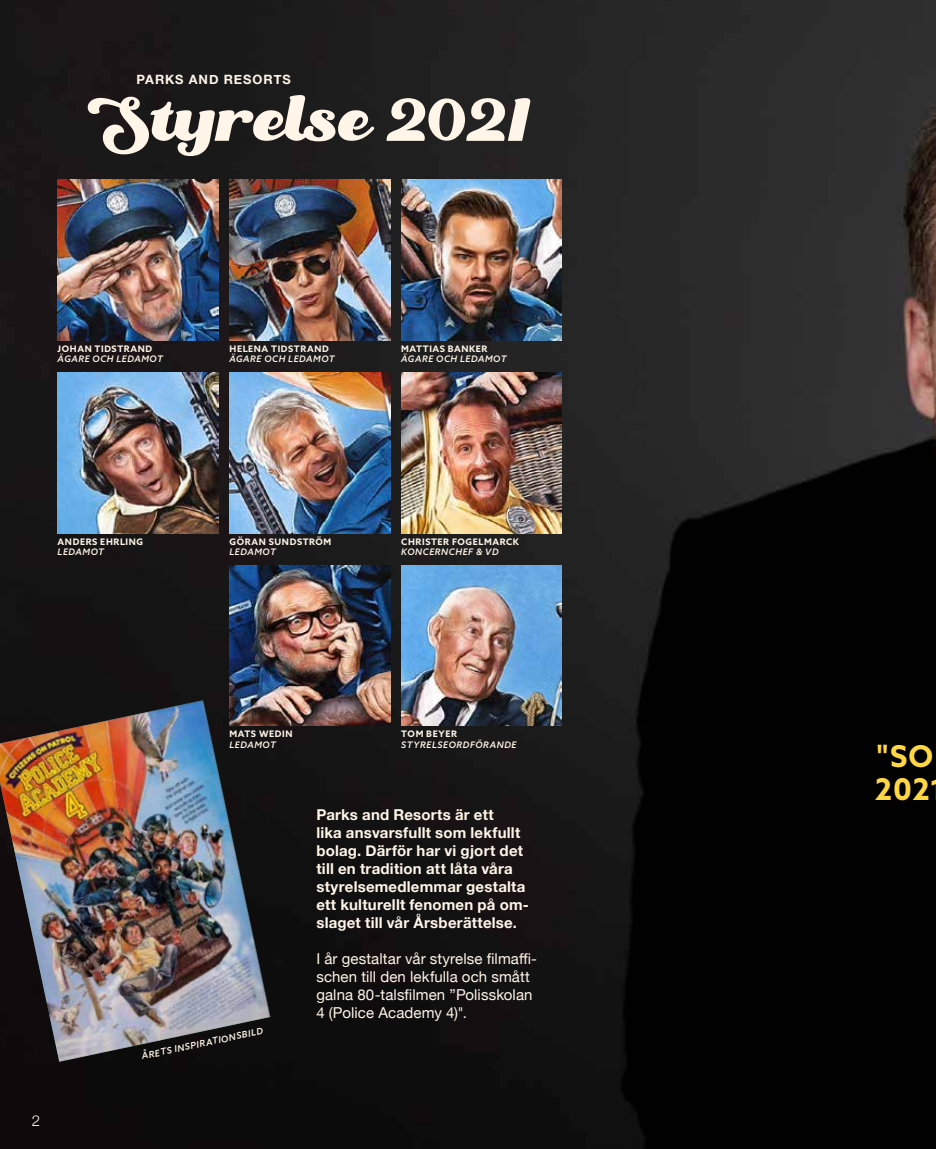
<style>
.page{position:relative;width:936px;height:1149px;background:#fff}
.page>*{position:absolute;margin:0;border:0;box-sizing:border-box;transform-origin:0 0}
.t1{font:60.9px "Oaklash";letter-spacing:.005em;color:#fff5e8}
.t2{font:700 30px/33px "Azo Sans";color:#ffd744}
.t3{font:700 15px/18px "Helvetica Neue";letter-spacing:.015em;color:#fff5e8}
.t4{font:15px/18px "Helvetica Neue";letter-spacing:.005em;color:#fff5e8}
.t5{font:300 15px "Helvetica Neue";color:#fff5e8}
.t6{font:700 12.9px "Helvetica Neue";letter-spacing:.075em;color:#fff5e8}
.t7{font:italic 500 9px "Azo Sans";letter-spacing:.065em;color:#fff5e8}
.t8{font:700 9px "Azo Sans";letter-spacing:.07em;color:#fff5e8}
</style>
<div class="page">
<img style="left:0;top:0;width:935px;height:1148px">
<img style="left:401px;top:565px;width:161px;height:160px">
<img style="left:401px;top:179px;width:161px;height:161px">
<img style="left:229px;top:179px;width:161px;height:161px">
<img style="left:58px;top:179px;width:160px;height:161px">
<img style="left:229px;top:372px;width:161px;height:161px">
<img style="left:58px;top:372px;width:160px;height:161px">
<img style="left:229px;top:565px;width:161px;height:160px">
<img style="left:0;top:700px;width:270px;height:361px">
<img style="left:401px;top:372px;width:161px;height:161px">
<p class="t6" style="left:136px;top:70px;width:156px">PARKS AND RESORTS</p>
<h1 class="t1" style="left:88px;top:83px;width:445px">Styrelse 2021</h1>
<p class="t8" style="left:58px;top:342px;width:96px">JOHAN TIDSTRAND</p>
<p class="t7" style="left:58px;top:353px;width:107px">ÄGARE OCH LEDAMOT</p>
<p class="t8" style="left:229px;top:342px;width:101px">HELENA TIDSTRAND</p>
<p class="t7" style="left:229px;top:353px;width:107px">ÄGARE OCH LEDAMOT</p>
<p class="t8" style="left:401px;top:342px;width:88px">MATTIAS BANKER</p>
<p class="t7" style="left:401px;top:353px;width:107px">ÄGARE OCH LEDAMOT</p>
<p class="t8" style="left:58px;top:535px;width:87px">ANDERS EHRLING</p>
<p class="t7" style="left:58px;top:546px;width:48px">LEDAMOT</p>
<p class="t8" style="left:229px;top:535px;width:103px">GÖRAN SUNDSTRÖM</p>
<p class="t7" style="left:229px;top:546px;width:48px">LEDAMOT</p>
<p class="t8" style="left:401px;top:535px;width:119px">CHRISTER FOGELMARCK</p>
<p class="t7" style="left:401px;top:546px;width:99px">KONCERNCHEF &amp; VD</p>
<p class="t5" style="left:32px;top:1108px;width:10px">2</p>
<p class="t8" style="left:229px;top:728px;width:64px">MATS WEDIN</p>
<p class="t7" style="left:229px;top:738px;width:48px">LEDAMOT</p>
<p class="t7" style="left:141px;top:1050px;width:125px;rotate:-12deg">ÅRETS INSPIRATIONSBILD</p>
<p class="t8" style="left:401px;top:728px;width:57px">TOM BEYER</p>
<p class="t7" style="left:401px;top:738px;width:117px">STYRELSEORDFÖRANDE</p>
<p class="t3" style="left:316px;top:805px;width:214px">Parks and Resorts är ett<br>lika ansvarsfullt som lekfullt bolag. Därför har vi gjort det till en tradition att låta våra styrelsemedlemmar gestalta ett kulturellt fenomen på om&shy;slaget till vår Årsberättelse.</p>
<p class="t4" style="left:316px;top:950px;width:222px">I år gestaltar vår styrelse filmaffi&shy;schen till den lekfulla och smått galna 80-talsfilmen ”Polisskolan<br>4 (Police Academy 4)".</p>
<h2 class="t2" style="left:874px;top:739px;width:60px">"SO<br>202</h2>
</div>
